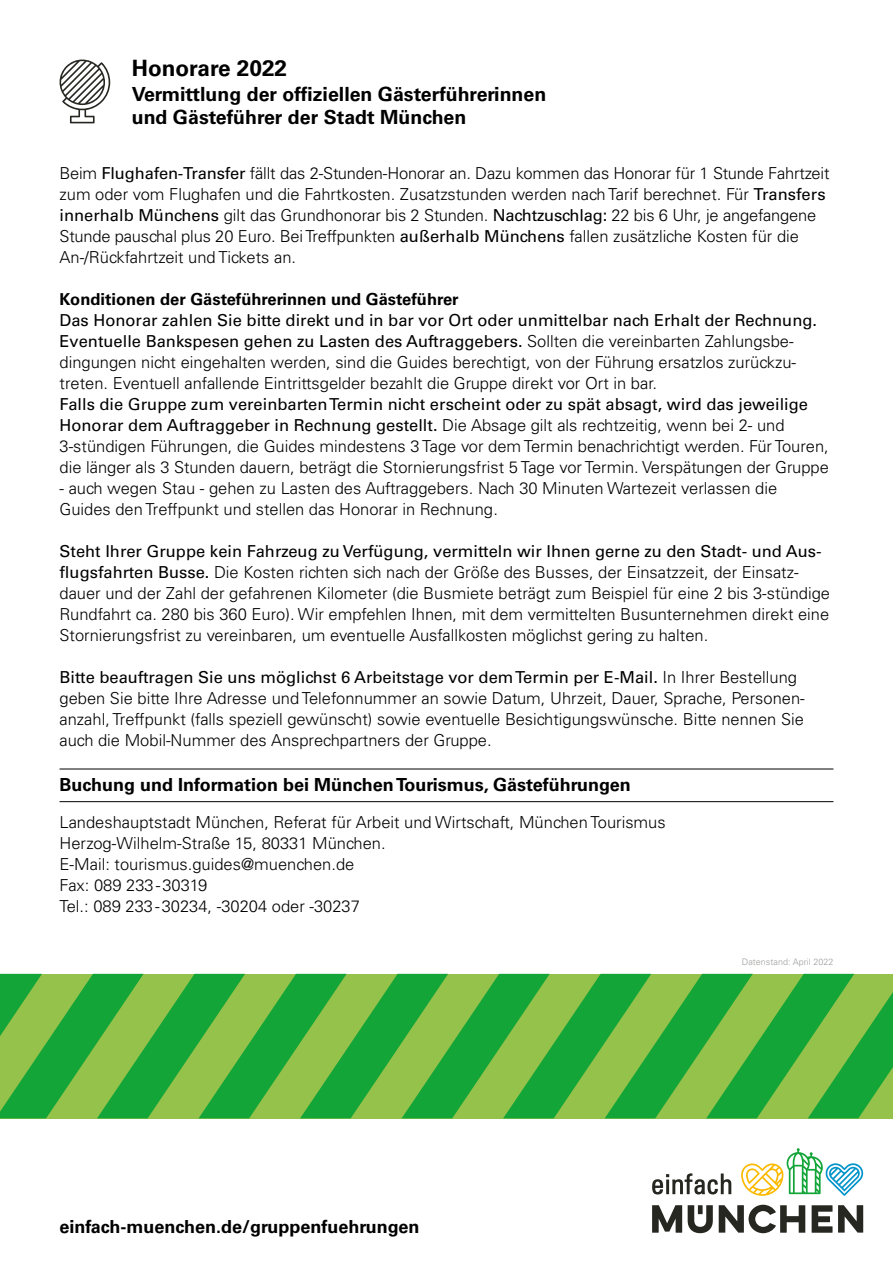
<style>
.page{position:relative;width:893px;height:1263px;background:#fff}
.page>*{position:absolute;margin:0;border:0;box-sizing:border-box;transform-origin:0 0}
.t1{font:700 22.5px "Univers";color:#000}
.t2{font:700 19.5px/22.5px "Univers";color:#000}
.t3{font:700 18px "Univers";color:#000}
.t4{font:300 16.5px/21px "Univers";color:#000}
.t5{font:700 16.5px "Univers";color:#000}
.t6{font:300 9px "Univers";color:#9d9d9c}
.s1{font-weight:400}
</style>
<div class="page">
<svg style="left:652px;top:1148px;width:211px;height:85px"></svg>
<svg style="left:60px;top:60px;width:50px;height:63px"></svg>
<hr style="left:60px;top:769px;width:773px;height:1px;background:#000">
<hr style="left:60px;top:801px;width:773px;height:1px;background:#000">
<svg style="left:0;top:974px;width:893px;height:144px;background:#53b340"></svg>
<h1 class="t1" style="left:132px;top:55px;width:157px">Honorare 2022</h1>
<p class="t2" style="left:132px;top:83px;width:416px">Vermittlung der offiziellen Gästerführerinnen und Gästeführer der Stadt München</p>
<p class="t4" style="left:60px;top:163px;width:771px">Beim <span class="s1">Flughafen-Transfer</span> fällt das 2-Stunden-Honorar an. Dazu kommen das Honorar für 1 Stunde Fahrtzeit zum oder vom Flughafen und die Fahrtkosten. Zusatzstunden werden nach Tarif berechnet. Für <span class="s1">Transfers innerhalb Münchens</span> gilt das Grundhonorar bis 2 Stunden. <span class="s1">Nachtzuschlag:</span> 22 bis 6 Uhr, je angefangene Stunde pauschal plus 20 Euro. Bei Treffpunkten <span class="s1">außerhalb Münchens</span> fallen zusätzliche Kosten für die An-/Rückfahrtzeit und Tickets an.</p>
<p class="t5" style="left:60px;top:289px;width:401px">Konditionen der Gästeführerinnen und Gästeführer</p>
<p class="t4" style="left:60px;top:310px;width:759px"><span class="s1">Das Honorar zahlen Sie bitte direkt und in bar vor Ort oder unmittelbar nach Erhalt der Rechnung.<br>Eventuelle Bankspesen gehen zu Lasten des Auftraggebers.</span> Sollten die vereinbarten Zahlungsbe&shy;dingungen nicht eingehalten werden, sind die Guides berechtigt, von der Führung ersatzlos zurückzu&shy;treten. Eventuell anfallende Eintrittsgelder bezahlt die Gruppe direkt vor Ort in bar.</p>
<p class="t4" style="left:60px;top:394px;width:771px"><span class="s1">Falls die Gruppe zum vereinbarten Termin nicht erscheint oder zu spät absagt, wird das jeweilige Honorar dem Auftraggeber in Rechnung gestellt.</span> Die Absage gilt als rechtzeitig, wenn bei 2- und 3-stündigen Führungen, die Guides mindestens 3 Tage vor dem Termin benachrichtigt werden. Für Touren, die länger als 3 Stunden dauern, beträgt die Stornierungsfrist 5 Tage vor Termin. Verspätungen der Gruppe</p>
<p class="t4" style="left:60px;top:478px;width:719px">- auch wegen Stau - gehen zu Lasten des Auftraggebers. Nach 30 Minuten Wartezeit verlassen die<br>Guides den Treffpunkt und stellen das Honorar in Rechnung.</p>
<p class="t4" style="left:60px;top:541px;width:772px"><span class="s1">Steht Ihrer Gruppe kein Fahrzeug zu Verfügung, vermitteln wir Ihnen gerne zu den Stadt- und Aus&shy;flugsfahrten Busse.</span> Die Kosten richten sich nach der Größe des Busses, der Einsatzzeit, der Einsatz&shy;dauer und der Zahl der gefahrenen Kilometer (die Busmiete beträgt zum Beispiel für eine 2 bis 3-stündige Rundfahrt ca. 280 bis 360 Euro). Wir empfehlen Ihnen, mit dem vermittelten Busunternehmen direkt eine Stornierungsfrist zu vereinbaren, um eventuelle Ausfallkosten möglichst gering zu halten.</p>
<p class="t4" style="left:60px;top:667px;width:747px"><span class="s1">Bitte beauftragen Sie uns möglichst 6 Arbeitstage vor dem Termin per E-Mail.</span> In Ihrer Bestellung geben Sie bitte Ihre Adresse und Telefonnummer an sowie Datum, Uhrzeit, Dauer, Sprache, Personen&shy;anzahl, Treffpunkt (falls speziell gewünscht) sowie eventuelle Besichtigungswünsche. Bitte nennen Sie auch die Mobil-Nummer des Ansprechpartners der Gruppe.</p>
<p class="t3" style="left:60px;top:774px;width:573px">Buchung und Information bei München Tourismus, Gästeführungen</p>
<p class="t4" style="left:60px;top:812px;width:608px">Landeshauptstadt München, Referat für Arbeit und Wirtschaft, München Tourismus Herzog-Wilhelm-Straße 15, 80331 München.<br>E-Mail: tourismus.guides@muenchen.de<br>Fax: 089 233-30319<br>Tel.: 089 233-30234, -30204 oder -30237</p>
<p class="t3" style="left:60px;top:1216px;width:361px">einfach-muenchen.de/gruppenfuehrungen</p>
<p class="t6" style="left:742px;top:956px;width:93px">Datenstand: April 2022</p>
</div>
